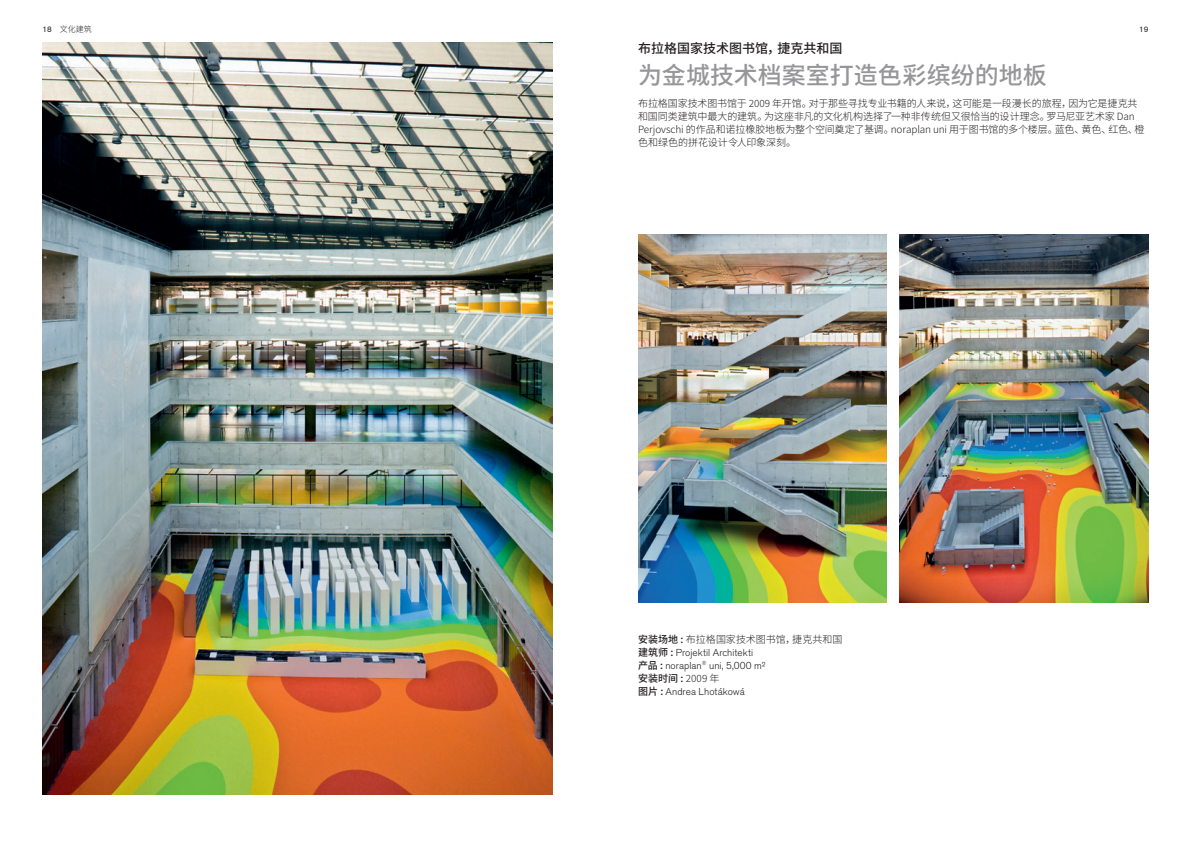
<style>
.page{position:relative;width:1191px;height:842px;background:#fff}
.page>*{position:absolute;margin:0;border:0;box-sizing:border-box;transform-origin:0 0}
.t1{font:500 24px "Source Han Sans CN";letter-spacing:.005em;color:#969598}
.t2{font:500 13px "Source Han Sans CN";color:#231f20}
.t3{font:300 10px/13px "Source Han Sans CN";letter-spacing:-.01em;color:#231f20}
.t4{font:300 10px/13px "Akzidenz Grotesk Pro";letter-spacing:.005em;color:#231f20}
.t5{font:500 10px "Source Han Sans CN";color:#231f20}
.t6{font:300 8px "Source Han Sans CN";color:#231f20}
.t7{font:8px "Akzidenz Grotesk Pro";color:#231f20}
.s1{font-family:"Akzidenz Grotesk Pro";font-weight:400}
.s2{font-weight:500}
.s3{font-family:"Source Han Sans CN";font-weight:500}
.s4{font-weight:300}
</style>
<div class="page">
<img style="left:899px;top:235px;width:249px;height:368px">
<img style="left:638px;top:235px;width:249px;height:368px">
<img style="left:43px;top:43px;width:510px;height:752px">
<p class="t6" style="left:43px;top:24px;width:51px"><span class="s1">18</span> 文化建筑</p>
<p class="t7" style="left:1139px;top:24px;width:11px">19</p>
<h2 class="t2" style="left:638px;top:41px;width:206px">布拉格国家技术图书馆，捷克共和国</h2>
<h1 class="t1" style="left:638px;top:61px;width:410px">为金城技术档案室打造色彩缤纷的地板</h1>
<p class="t3" style="left:638px;top:97px;width:508px">布拉格国家技术图书馆于 2009 年开馆。对于那些寻找专业书籍的人来说，这可能是一段漫长的旅程，因为它是捷克共和国同类建筑中最大的建筑。为这座非凡的文化机构选择了一种非传统但又很恰当的设计理念。罗马尼亚艺术家 Dan Perjovschi 的作品和诺拉橡胶地板为整个空间奠定了基调。noraplan uni 用于图书馆的多个楼层。蓝色、黄色、红色、橙色和绿色的拼花设计令人印象深刻。</p>
<p class="t3" style="left:638px;top:633px;width:206px"><span class="s2">安装场地 :</span> 布拉格国家技术图书馆，捷克共和国</p>
<p class="t4" style="left:638px;top:646px;width:129px"><span class="s3">建筑师 :</span> Projektil Architekti<span class="s3">产品 :</span> noraplan<sup>®</sup> uni, 5,000 m²</p>
<p class="t5" style="left:638px;top:672px;width:83px">安装时间 : <span class="s4">2009 年</span></p>
<p class="t4" style="left:638px;top:685px;width:108px"><span class="s3">图片 :</span> Andrea Lhotákowá</p>
</div>
